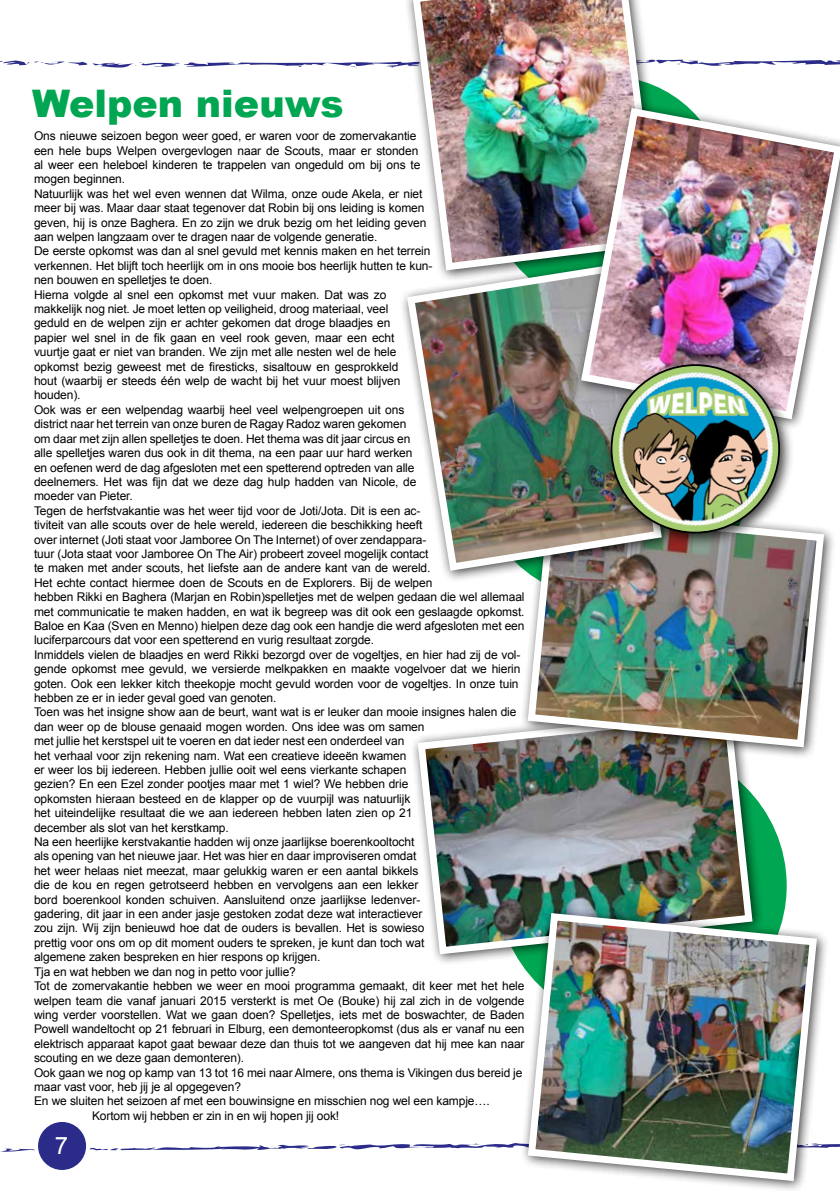
<style>
.page{position:relative;width:840px;height:1191px;background:#fff}
.page>*{position:absolute;margin:0;border:0;box-sizing:border-box;transform-origin:0 0}
.t1{font:900 38px "Arial";color:#00a651}
.t2{font:24px "Arial";color:#fff}
.t3{font:12px "Arial";letter-spacing:-.01em;color:#000}
</style>
<div class="page">
<svg style="left:0;top:1143px;width:839px;height:9px"></svg>
<svg style="left:0;top:59px;width:839px;height:9px"></svg>
<div style="left:36px;top:1120px;width:52px;height:52px;background:#2b2c89;border-radius:50%"></div>
<div style="left:34px;top:1118px;width:56px;height:56px;border:4px solid #fff;border-radius:50%"></div>
<div style="left:409px;top:702px;width:355px;height:265px;background:#000;opacity:.75"></div>
<img style="left:413px;top:706px;width:343px;height:252px">
<div style="left:519px;top:499px;width:317px;height:260px;background:#000;opacity:.75"></div>
<img style="left:523px;top:504px;width:304px;height:247px">
<div style="left:404px;top:0;width:266px;height:282px;background:#000;opacity:.75"></div>
<img style="left:408px;top:0;width:254px;height:255px">
<div style="left:398px;top:255px;width:275px;height:328px;background:#000;opacity:.75"></div>
<img style="left:403px;top:260px;width:262px;height:315px">
<div style="left:572px;top:100px;width:267px;height:331px;background:#000;opacity:.75"></div>
<img style="left:576px;top:104px;width:263px;height:319px">
<div style="left:603px;top:357px;width:191px;height:191px;background:#000;opacity:.75"></div>
<img style="left:611px;top:365px;width:167px;height:167px;border-radius:84px">
<div style="left:519px;top:904px;width:310px;height:287px;background:#000;opacity:.75"></div>
<img style="left:524px;top:909px;width:296px;height:275px">
<h1 class="t1" style="left:32px;top:75px;width:313px">Welpen nieuws</h1>
<p class="t3" style="left:34px;top:128px;width:383px">Ons nieuwe seizoen begon weer goed, er waren voor de zomervakantie</p>
<p class="t3" style="left:34px;top:142px;width:385px">een hele bups Welpen overgevlogen naar de Scouts, maar er stonden</p>
<p class="t3" style="left:34px;top:157px;width:387px">al weer een heleboel kinderen te trappelen van ongeduld om bij ons te</p>
<p class="t3" style="left:34px;top:171px;width:93px">mogen beginnen.</p>
<p class="t3" style="left:34px;top:186px;width:389px">Natuurlijk was het wel even wennen dat Wilma, onze oude Akela, er niet</p>
<p class="t3" style="left:34px;top:200px;width:391px">meer bij was. Maar daar staat tegenover dat Robin bij ons leiding is komen</p>
<p class="t3" style="left:34px;top:214px;width:393px">geven, hij is onze Baghera. En zo zijn we druk bezig om het leiding geven</p>
<p class="t3" style="left:34px;top:229px;width:344px">aan welpen langzaam over te dragen naar de volgende generatie.</p>
<p class="t3" style="left:34px;top:243px;width:397px">De eerste opkomst was dan al snel gevuld met kennis maken en het terrein</p>
<p class="t3" style="left:34px;top:258px;width:399px">verkennen. Het blijft toch heerlijk om in ons mooie bos heerlijk hutten te kun-</p>
<p class="t3" style="left:34px;top:272px;width:180px">nen bouwen en spelletjes te doen.</p>
<p class="t3" style="left:34px;top:286px;width:353px">Hierna volgde al snel een opkomst met vuur maken. Dat was zo</p>
<p class="t3" style="left:34px;top:301px;width:355px">makkelijk nog niet. Je moet letten op veiligheid, droog materiaal, veel</p>
<p class="t3" style="left:34px;top:315px;width:357px">geduld en de welpen zijn er achter gekomen dat droge blaadjes en</p>
<p class="t3" style="left:34px;top:330px;width:361px">papier wel snel in de fik gaan en veel rook geven, maar een echt</p>
<p class="t3" style="left:34px;top:344px;width:363px">vuurtje gaat er niet van branden. We zijn met alle nesten wel de hele</p>
<p class="t3" style="left:34px;top:358px;width:365px">opkomst bezig geweest met de firesticks, sisaltouw en gesprokkeld</p>
<p class="t3" style="left:34px;top:373px;width:367px">hout (waarbij er steeds één welp de wacht bij het vuur moest blijven</p>
<p class="t3" style="left:34px;top:387px;width:48px">houden).</p>
<p class="t3" style="left:34px;top:402px;width:371px">Ook was er een welpendag waarbij heel veel welpengroepen uit ons</p>
<p class="t3" style="left:34px;top:416px;width:373px">district naar het terrein van onze buren de Ragay Radoz waren gekomen</p>
<p class="t3" style="left:34px;top:430px;width:377px">om daar met zijn allen spelletjes te doen. Het thema was dit jaar circus en</p>
<p class="t3" style="left:34px;top:445px;width:379px">alle spelletjes waren dus ook in dit thema, na een paar uur hard werken</p>
<p class="t3" style="left:34px;top:459px;width:381px">en oefenen werd de dag afgesloten met een spetterend optreden van alle</p>
<p class="t3" style="left:34px;top:474px;width:383px">deelnemers. Het was fijn dat we deze dag hulp hadden van Nicole, de</p>
<p class="t3" style="left:34px;top:488px;width:100px">moeder van Pieter.</p>
<p class="t3" style="left:34px;top:502px;width:388px">Tegen de herfstvakantie was het weer tijd voor de Joti/Jota. Dit is een ac-</p>
<p class="t3" style="left:34px;top:517px;width:389px">tiviteit van alle scouts over de hele wereld, iedereen die beschikking heeft</p>
<p class="t3" style="left:34px;top:531px;width:393px">over internet (Joti staat voor Jamboree On The Internet) of over zendappara-</p>
<p class="t3" style="left:34px;top:546px;width:395px">tuur (Jota staat voor Jamboree On The Air) probeert zoveel mogelijk contact</p>
<p class="t3" style="left:34px;top:560px;width:397px">te maken met ander scouts, het liefste aan de andere kant van de wereld.</p>
<p class="t3" style="left:34px;top:574px;width:399px">Het echte contact hiermee doen de Scouts en de Explorers. Bij de welpen</p>
<p class="t3" style="left:34px;top:589px;width:491px">hebben Rikki en Baghera (Marjan en Robin)spelletjes met de welpen gedaan die wel allemaal</p>
<p class="t3" style="left:34px;top:603px;width:491px">met communicatie te maken hadden, en wat ik begreep was dit ook een geslaagde opkomst.</p>
<p class="t3" style="left:34px;top:618px;width:491px">Baloe en Kaa (Sven en Menno) hielpen deze dag ook een handje die werd afgesloten met een</p>
<p class="t3" style="left:34px;top:632px;width:341px">luciferparcours dat voor een spetterend en vurig resultaat zorgde.</p>
<p class="t3" style="left:34px;top:646px;width:487px">Inmiddels vielen de blaadjes en werd Rikki bezorgd over de vogeltjes, en hier had zij de vol-</p>
<p class="t3" style="left:34px;top:661px;width:487px">gende opkomst mee gevuld, we versierde melkpakken en maakte vogelvoer dat we hierin</p>
<p class="t3" style="left:34px;top:675px;width:485px">goten. Ook een lekker kitch theekopje mocht gevuld worden voor de vogeltjes. In onze tuin</p>
<p class="t3" style="left:34px;top:690px;width:244px">hebben ze er in ieder geval goed van genoten.</p>
<p class="t3" style="left:34px;top:704px;width:483px">Toen was het insigne show aan de beurt, want wat is er leuker dan mooie insignes halen die</p>
<p class="t3" style="left:34px;top:718px;width:391px">dan weer op de blouse genaaid mogen worden. Ons idee was om samen</p>
<p class="t3" style="left:34px;top:733px;width:371px">met jullie het kerstspel uit te voeren en dat ieder nest een onderdeel van</p>
<p class="t3" style="left:34px;top:747px;width:373px">het verhaal voor zijn rekening nam. Wat een creatieve ideeën kwamen</p>
<p class="t3" style="left:34px;top:762px;width:373px">er weer los bij iedereen. Hebben jullie ooit wel eens vierkante schapen</p>
<p class="t3" style="left:34px;top:776px;width:375px">gezien? En een Ezel zonder pootjes maar met 1 wiel? We hebben drie</p>
<p class="t3" style="left:34px;top:790px;width:377px">opkomsten hieraan besteed en de klapper op de vuurpijl was natuurlijk</p>
<p class="t3" style="left:34px;top:805px;width:379px">het uiteindelijke resultaat die we aan iedereen hebben laten zien op 21</p>
<p class="t3" style="left:34px;top:819px;width:196px">december als slot van het kerstkamp.</p>
<p class="t3" style="left:34px;top:834px;width:381px">Na een heerlijke kerstvakantie hadden wij onze jaarlijkse boerenkooltocht</p>
<p class="t3" style="left:34px;top:848px;width:383px">als opening van het nieuwe jaar. Het was hier en daar improviseren omdat</p>
<p class="t3" style="left:34px;top:862px;width:385px">het weer helaas niet meezat, maar gelukkig waren er een aantal bikkels</p>
<p class="t3" style="left:34px;top:877px;width:385px">die de kou en regen getrotseerd hebben en vervolgens aan een lekker</p>
<p class="t3" style="left:34px;top:891px;width:387px">bord boerenkool konden schuiven. Aansluitend onze jaarlijkse ledenver-</p>
<p class="t3" style="left:34px;top:906px;width:389px">gadering, dit jaar in een ander jasje gestoken zodat deze wat interactiever</p>
<p class="t3" style="left:34px;top:920px;width:391px">zou zijn. Wij zijn benieuwd hoe dat de ouders is bevallen. Het is sowieso</p>
<p class="t3" style="left:34px;top:934px;width:391px">prettig voor ons om op dit moment ouders te spreken, je kunt dan toch wat</p>
<p class="t3" style="left:34px;top:949px;width:288px">algemene zaken bespreken en hier respons op krijgen.</p>
<p class="t3" style="left:34px;top:963px;width:263px">Tja en wat hebben we dan nog in petto voor jullie?</p>
<p class="t3" style="left:34px;top:978px;width:491px">Tot de zomervakantie hebben we weer en mooi programma gemaakt, dit keer met het hele</p>
<p class="t3" style="left:34px;top:992px;width:491px">welpen team die vanaf januari 2015 versterkt is met Oe (Bouke) hij zal zich in de volgende</p>
<p class="t3" style="left:34px;top:1006px;width:491px">wing verder voorstellen. Wat we gaan doen? Spelletjes, iets met de boswachter, de Baden</p>
<p class="t3" style="left:34px;top:1021px;width:491px">Powell wandeltocht op 21 februari in Elburg, een demonteeropkomst (dus als er vanaf nu een</p>
<p class="t3" style="left:34px;top:1035px;width:491px">elektrisch apparaat kapot gaat bewaar deze dan thuis tot we aangeven dat hij mee kan naar</p>
<p class="t3" style="left:34px;top:1050px;width:211px">scouting en we deze gaan demonteren).</p>
<p class="t3" style="left:34px;top:1064px;width:489px">Ook gaan we nog op kamp van 13 tot 16 mei naar Almere, ons thema is Vikingen dus bereid je</p>
<p class="t3" style="left:34px;top:1078px;width:208px">maar vast voor, heb jij je al opgegeven?</p>
<p class="t3" style="left:34px;top:1093px;width:457px">En we sluiten het seizoen af met een bouwinsigne en misschien nog wel een kampje….</p>
<p class="t3" style="left:92px;top:1107px;width:249px">Kortom wij hebben er zin in en wij hopen jij ook!</p>
<h2 class="t2" style="left:55px;top:1130px;width:15px">7</h2>
</div>
